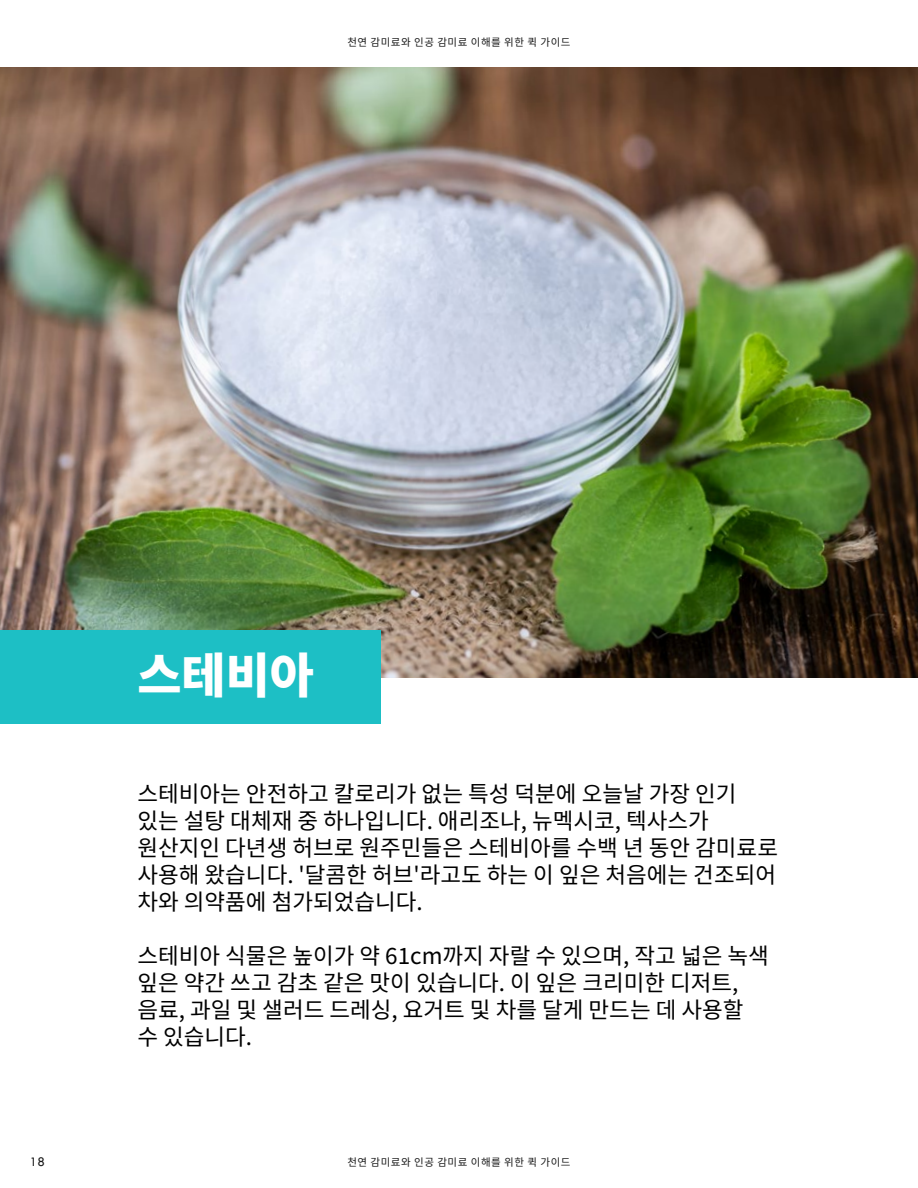
<style>
.page{position:relative;width:918px;height:1188px;background:#fff}
.page>*{position:absolute;margin:0;border:0;box-sizing:border-box;transform-origin:0 0}
.t1{font:800 48px "Source Han Sans KR";color:#fff}
.t2{font:22.5px/27px "Source Han Sans KR";color:#000}
.t3{font:13.5px "Tw Cen";color:#191919}
.t4{font:10.5px "Source Han Sans KR";letter-spacing:.05em;color:#191919}
</style>
<div class="page">
<img style="left:0;top:68px;width:918px;height:610px">
<div style="left:0;top:630px;width:380px;height:94px;background:#1dbfc5"></div>
<p class="t4" style="left:347px;top:36px;width:225px">천연 감미료와 인공 감미료 이해를 위한 퀵 가이드</p>
<p class="t3" style="left:30px;top:1153px;width:16px">18</p>
<h1 class="t1" style="left:137px;top:648px;width:178px">스테비아</h1>
<p class="t2" style="left:137px;top:781px;width:642px">스테비아는 안전하고 칼로리가 없는 특성 덕분에 오늘날 가장 인기 있는 설탕 대체재 중 하나입니다. 애리조나, 뉴멕시코, 텍사스가 원산지인 다년생 허브로 원주민들은 스테비아를 수백 년 동안 감미료로 사용해 왔습니다. '달콤한 허브'라고도 하는 이 잎은 처음에는 건조되어 차와 의약품에 첨가되었습니다.</p>
<p class="t2" style="left:137px;top:943px;width:633px">스테비아 식물은 높이가 약 61cm까지 자랄 수 있으며, 작고 넓은 녹색 잎은 약간 쓰고 감초 같은 맛이 있습니다. 이 잎은 크리미한 디저트, 음료, 과일 및 샐러드 드레싱, 요거트 및 차를 달게 만드는 데 사용할 수 있습니다.</p>
<p class="t4" style="left:347px;top:1156px;width:225px">천연 감미료와 인공 감미료 이해를 위한 퀵 가이드</p>
</div>
